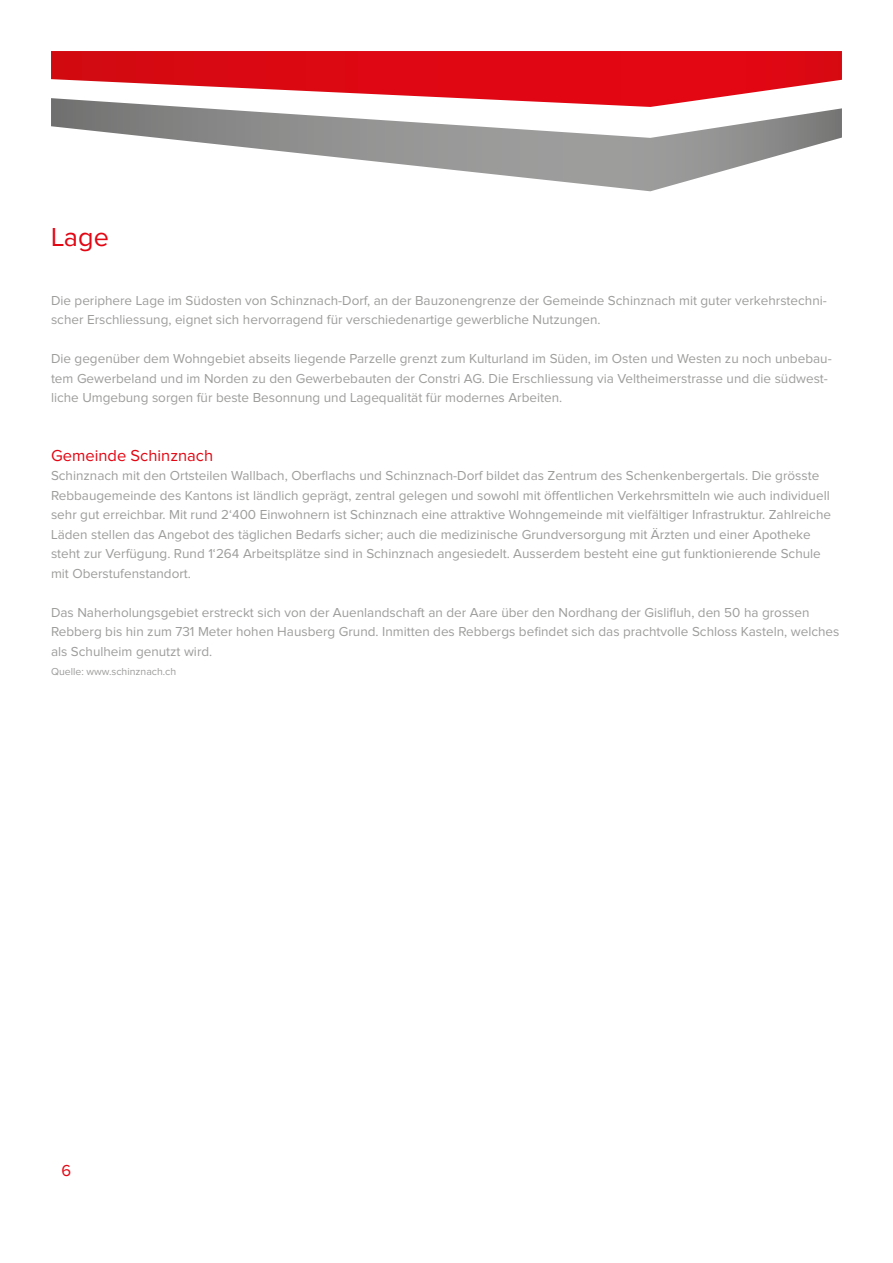
<style>
.page{position:relative;width:893px;height:1263px;background:#fff}
.page>*{position:absolute;margin:0;border:0;box-sizing:border-box;transform-origin:0 0}
.t1{font:27px "Proxima Nova";color:#e30613}
.t2{font:16.5px "Proxima Nova";color:#e30613}
.t3{font:13.5px/19.5px "Proxima Nova";color:#9d9d9c}
.t4{font:10.5px "Proxima Nova";color:#9d9d9c}
</style>
<div class="page">
<svg style="left:51px;top:51px;width:791px;height:47px"></svg>
<svg style="left:51px;top:98px;width:791px;height:93px"></svg>
<h1 class="t1" style="left:51px;top:225px;width:59px">Lage</h1>
<p class="t3" style="left:51px;top:291px;width:777px">Die periphere Lage im Südosten von Schinznach-Dorf, an der Bauzonengrenze der Gemeinde Schinznach mit guter verkehrstechni&shy;scher Erschliessung, eignet sich hervorragend für verschiedenartige gewerbliche Nutzungen.</p>
<p class="t3" style="left:51px;top:349px;width:782px">Die gegenüber dem Wohngebiet abseits liegende Parzelle grenzt zum Kulturland im Süden, im Osten und Westen zu noch unbebau&shy;tem Gewerbeland und im Norden zu den Gewerbebauten der Constri AG. Die Erschliessung via Veltheimerstrasse und die südwest&shy;liche Umgebung sorgen für beste Besonnung und Lagequalität für modernes Arbeiten.</p>
<p class="t2" style="left:51px;top:447px;width:164px">Gemeinde Schinznach</p>
<p class="t3" style="left:51px;top:466px;width:781px">Schinznach mit den Ortsteilen Wallbach, Oberflachs und Schinznach-Dorf bildet das Zentrum des Schenkenbergertals. Die grösste Rebbaugemeinde des Kantons ist ländlich geprägt, zentral gelegen und sowohl mit öffentlichen Verkehrsmitteln wie auch individuell sehr gut erreichbar. Mit rund 2‘400 Einwohnern ist Schinznach eine attraktive Wohngemeinde mit vielfältiger Infrastruktur. Zahlreiche Läden stellen das Angebot des täglichen Bedarfs sicher; auch die medizinische Grundversorgung mit Ärzten und einer Apotheke steht zur Verfügung. Rund 1‘264 Arbeitsplätze sind in Schinznach angesiedelt. Ausserdem besteht eine gut funktionierende Schule mit Oberstufenstandort.</p>
<p class="t3" style="left:51px;top:603px;width:790px">Das Naherholungsgebiet erstreckt sich von der Auenlandschaft an der Aare über den Nordhang der Gislifluh, den 50 ha grossen<br>Rebberg bis hin zum 731 Meter hohen Hausberg Grund. Inmitten des Rebbergs befindet sich das prachtvolle Schloss Kasteln, welches als Schulheim genutzt wird.</p>
<p class="t4" style="left:51px;top:667px;width:127px">Quelle: www.schinznach.ch</p>
<p class="t2" style="left:62px;top:1163px;width:11px">6</p>
</div>
